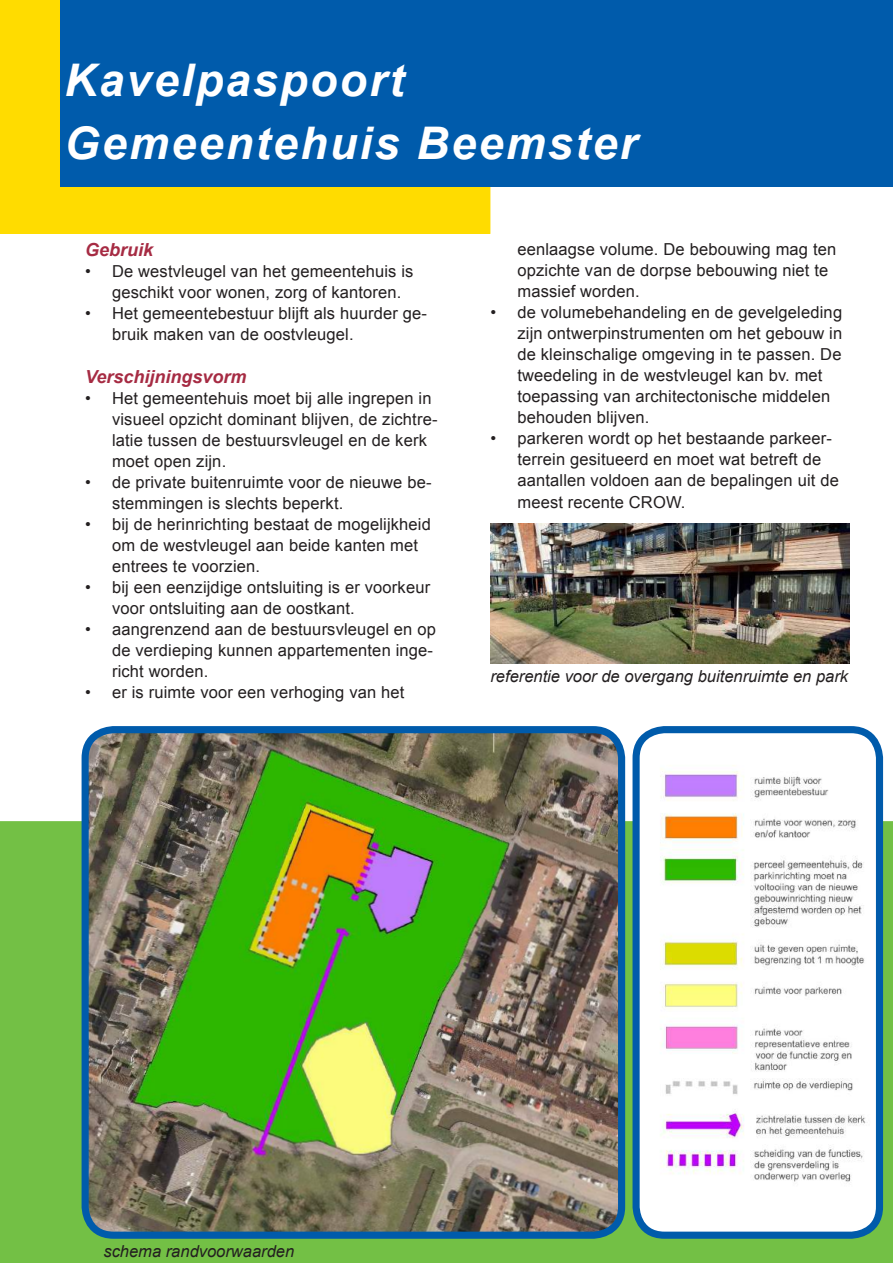
<style>
.page{position:relative;width:893px;height:1263px;background:#fff}
.page>*{position:absolute;margin:0;border:0;box-sizing:border-box;transform-origin:0 0}
.t1{font:italic 700 45px/63px "Arial";letter-spacing:.05em;color:#fff}
.t2{font:italic 700 18px "Arial";color:#a62b43}
.t3{font:16.5px/21px "Arial";letter-spacing:.01em;color:#231f20}
.t4{font:italic 16.5px "Arial";color:#231f20}
</style>
<div class="page">
<div style="left:0;top:821px;width:893px;height:442px;background:#73c045"></div>
<div style="left:0;top:0;width:490px;height:234px;background:#ffdc00"></div>
<div style="left:60px;top:0;width:833px;height:186px;background:#005bab"></div>
<img style="left:85px;top:734px;width:537px;height:501px">
<div style="left:82px;top:726px;width:543px;height:513px;border:7px solid #005bab;border-radius:29px"></div>
<img style="left:636px;top:734px;width:243px;height:501px">
<div style="left:632px;top:726px;width:251px;height:513px;border:7px solid #005bab;border-radius:29px"></div>
<img style="left:490px;top:523px;width:359px;height:140px">
<h1 class="t1" style="left:64px;top:50px;width:574px">Kavelpaspoort<br>Gemeentehuis Beemster</h1>
<p class="t2" style="left:85px;top:238px;width:70px">Gebruik</p>
<p class="t3" style="left:112px;top:261px;width:303px;text-indent:-27px">• De westvleugel van het gemeentehuis is geschikt voor wonen, zorg of kantoren.</p>
<p class="t3" style="left:112px;top:303px;width:316px;text-indent:-27px">• Het gemeentebestuur blijft als huurder ge&shy;bruik maken van de oostvleugel.</p>
<p class="t2" style="left:85px;top:365px;width:163px">Verschijningsvorm</p>
<p class="t3" style="left:112px;top:388px;width:327px;text-indent:-27px">• Het gemeentehuis moet bij alle ingrepen in visueel opzicht dominant blijven, de zichtre&shy;latie tussen de bestuursvleugel en de kerk moet open zijn.</p>
<p class="t3" style="left:112px;top:472px;width:321px;text-indent:-27px">• de private buitenruimte voor de nieuwe be&shy;stemmingen is slechts beperkt.</p>
<p class="t3" style="left:112px;top:514px;width:320px;text-indent:-27px">• bij de herinrichting bestaat de mogelijkheid om de westvleugel aan beide kanten met entrees te voorzien.</p>
<p class="t3" style="left:112px;top:577px;width:320px;text-indent:-27px">• bij een eenzijdige ontsluiting is er voorkeur voor ontsluiting aan de oostkant.</p>
<p class="t3" style="left:112px;top:619px;width:325px;text-indent:-27px">• aangrenzend aan de bestuursvleugel en op de verdieping kunnen appartementen inge&shy;richt worden.</p>
<p class="t3" style="left:85px;top:682px;width:321px">• er is ruimte voor een verhoging van het</p>
<p class="t3" style="left:517px;top:239px;width:320px">eenlaagse volume. De bebouwing mag ten opzichte van de dorpse bebouwing niet te massief worden.</p>
<p class="t3" style="left:517px;top:302px;width:326px;text-indent:-27px">• de volumebehandeling en de gevelgeleding zijn ontwerpinstrumenten om het gebouw in de kleinschalige omgeving in te passen. De tweedeling in de westvleugel kan bv. met toepassing van architectonische middelen behouden blijven.</p>
<p class="t3" style="left:517px;top:428px;width:323px;text-indent:-27px">• parkeren wordt op het bestaande parkeer&shy;terrein gesitueerd en moet wat betreft de aantallen voldoen aan de bepalingen uit de meest recente CROW.</p>
<p class="t4" style="left:490px;top:666px;width:359px">referentie voor de overgang buitenruimte en park</p>
<p class="t4" style="left:103px;top:1240px;width:192px">schema randvoorwaarden</p>
</div>
